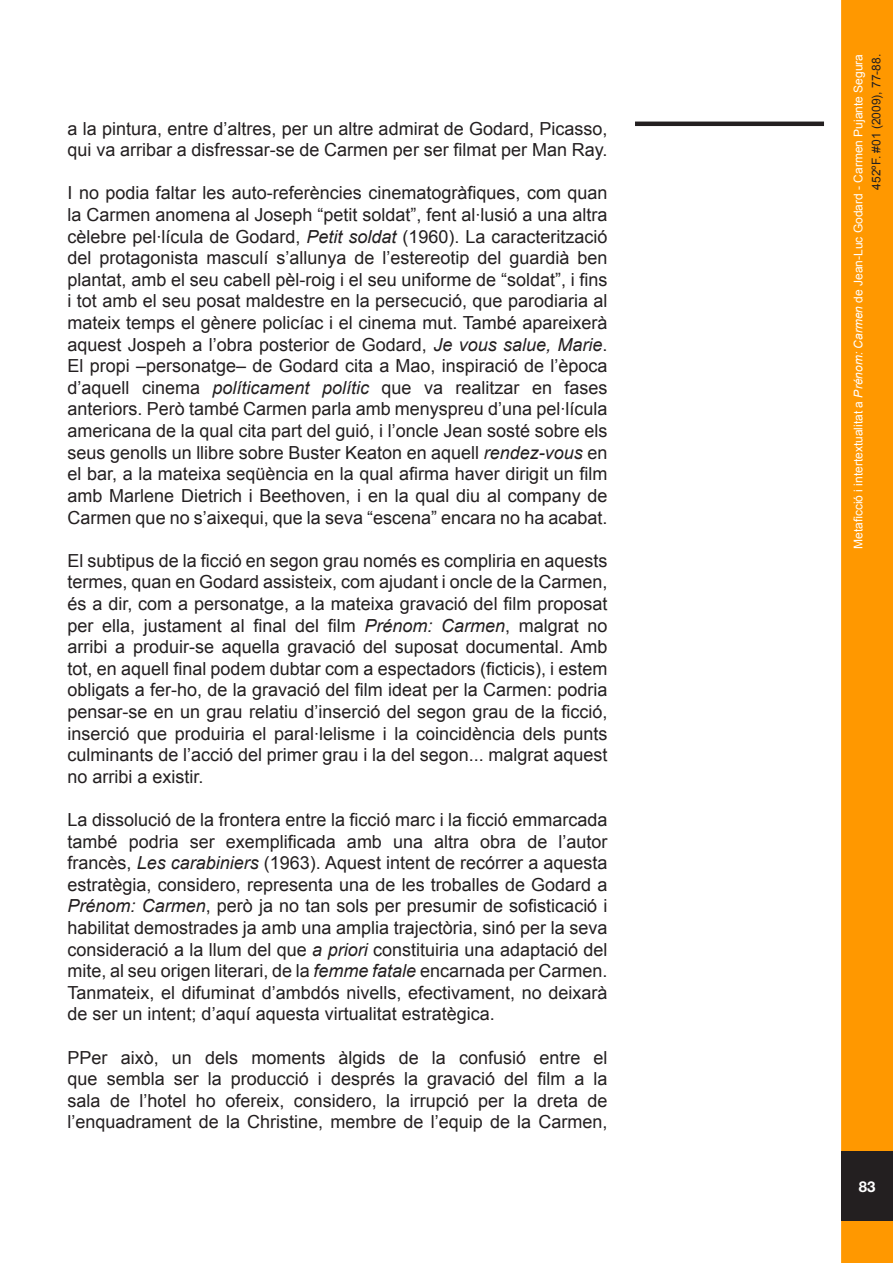
<style>
.page{position:relative;width:893px;height:1263px;background:#fff}
.page>*{position:absolute;margin:0;border:0;box-sizing:border-box;transform-origin:0 0}
.Estilo_de_párrafo_1{font:18px/21.6px "Arial";color:#231f20;text-align:justify}
.t1{font:700 15px "Helvetica Neue";color:#fff}
.t2{font:12px/18px "Arial";color:#fff;text-align:right}
.s1{font-style:italic}
.s2{color:#231f20}
</style>
<div class="page">
<hr style="left:0;top:1151px;width:1px;height:70px;background:#231f20">
<div style="left:841px;top:0;width:52px;height:1263px;background:#ff9800;border:3px solid #ff9800"></div>
<div style="left:841px;top:1151px;width:52px;height:70px;background:#231f20"></div>
<hr style="left:635px;top:122px;width:189px;height:4px;background:#231f20">
<p class="Estilo_de_párrafo_1" style="left:68px;top:118px;width:541px">a la pintura, entre d’altres, per un altre admirat de Godard, Picasso, qui va arribar a disfressar-se de Carmen per ser filmat per Man Ray.</p>
<p class="Estilo_de_párrafo_1" style="left:68px;top:183px;width:541px">I no podia faltar les auto-referències cinematogràfiques, com quan la Carmen anomena al Joseph “petit soldat”, fent al·lusió a una altra cèlebre pel·lícula de Godard, <span class="s1">Petit soldat</span> (1960). La caracterització del protagonista masculí s’allunya de l’estereotip del guardià ben plantat, amb el seu cabell pèl-roig i el seu uniforme de “soldat”, i fins i tot amb el seu posat maldestre en la persecució, que parodiaria al mateix temps el gènere policíac i el cinema mut. També apareixerà aquest Jospeh a l’obra posterior de Godard, <span class="s1">Je vous salue, Marie</span>.<br>El propi –personatge– de Godard cita a Mao, inspiració de l’època d’aquell cinema <span class="s1">políticament polític</span> que va realitzar en fases anteriors. Però també Carmen parla amb menyspreu d’una pel·lícula americana de la qual cita part del guió, i l’oncle Jean sosté sobre els seus genolls un llibre sobre Buster Keaton en aquell <span class="s1">rendez-vous</span> en el bar, a la mateixa seqüència en la qual afirma haver dirigit un film amb Marlene Dietrich i Beethoven, i en la qual diu al company de Carmen que no s’aixequi, que la seva “escena” encara no ha acabat.</p>
<p class="Estilo_de_párrafo_1" style="left:68px;top:550px;width:541px">El subtipus de la ficció en segon grau només es compliria en aquests termes, quan en Godard assisteix, com ajudant i oncle de la Carmen, és a dir, com a personatge, a la mateixa gravació del film proposat per ella, justament al final del film <span class="s1">Prénom: Carmen</span>, malgrat no arribi a produir-se aquella gravació del suposat documental. Amb tot, en aquell final podem dubtar com a espectadors (ficticis), i estem obligats a fer-ho, de la gravació del film ideat per la Carmen: podria pensar-se en un grau relatiu d’inserció del segon grau de la ficció, inserció que produiria el paral·lelisme i la coincidència dels punts culminants de l’acció del primer grau i la del segon... malgrat aquest no arribi a existir.</p>
<p class="Estilo_de_párrafo_1" style="left:68px;top:809px;width:541px">La dissolució de la frontera entre la ficció marc i la ficció emmarcada també podria ser exemplificada amb una altra obra de l’autor francès, <span class="s1">Les carabiniers</span> (1963). Aquest intent de recórrer a aquesta estratègia, considero, representa una de les troballes de Godard a <span class="s1">Prénom: Carmen</span>, però ja no tan sols per presumir de sofisticació i habilitat demostrades ja amb una amplia trajectòria, sinó per la seva consideració a la llum del que <span class="s1">a priori</span> constituiria una adaptació del mite, al seu origen literari, de la <span class="s1">femme fatale</span> encarnada per Carmen.<br>Tanmateix, el difuminat d’ambdós nivells, efectivament, no deixarà de ser un intent; d’aquí aquesta virtualitat estratègica.</p>
<p class="Estilo_de_párrafo_1" style="left:68px;top:1047px;width:541px">PPer això, un dels moments àlgids de la confusió entre el que sembla ser la producció i després la gravació del film a la sala de l’hotel ho ofereix, considero, la irrupció per la dreta de l’enquadrament de la Christine, membre de l’equip de la Carmen,</p>
<p class="t2" style="left:849px;top:549px;width:496px;rotate:-90deg">Metaficció i intertextualitat a <span class="s1">Prénom: Carmen</span> de Jean-Luc Godard - Carmen Pujante Segura<br><span class="s2">452ºF. #01 (2009), 77-88.</span></p>
<p class="t1" style="left:859px;top:1177px;width:18px">83</p>
</div>
